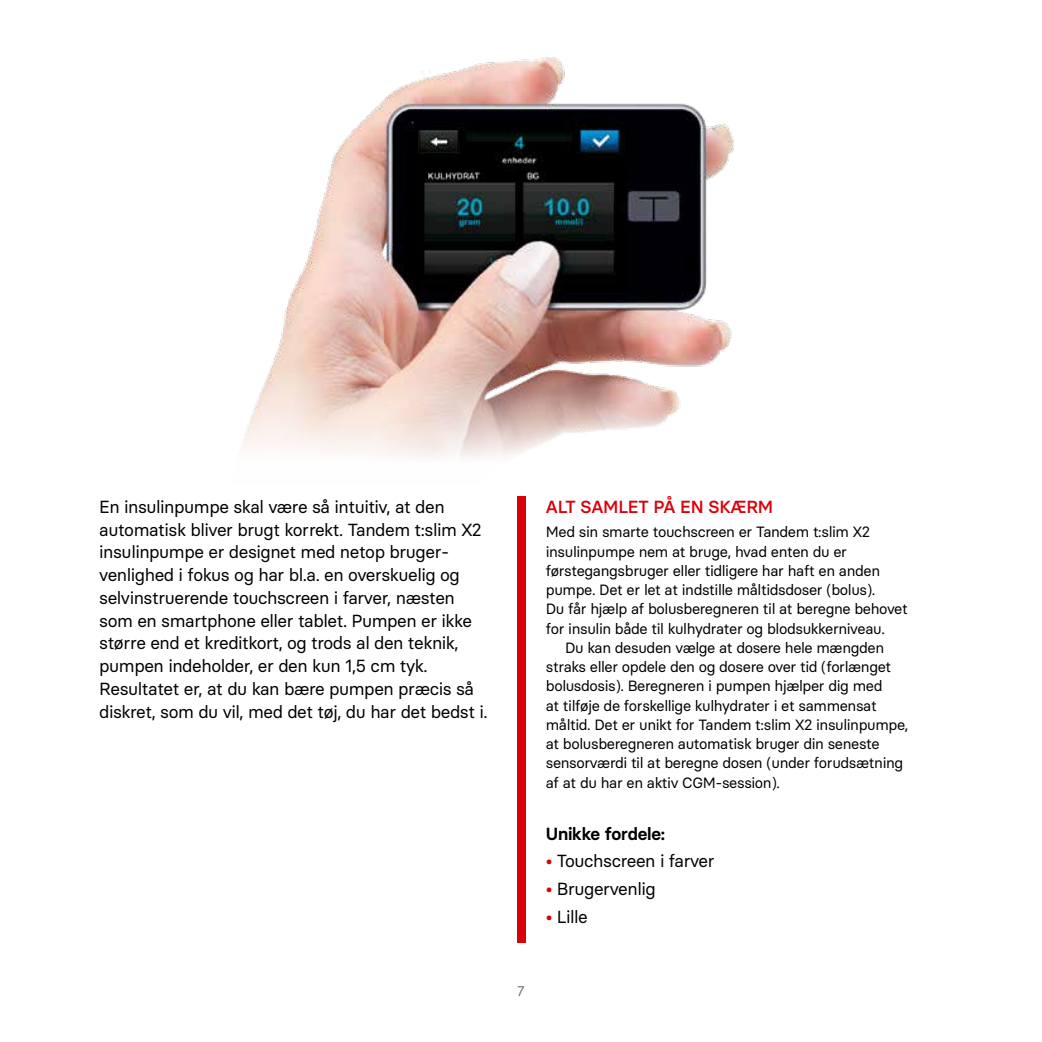
<style>
.page{position:relative;width:1042px;height:1042px;background:#fff}
.page>*{position:absolute;margin:0;border:0;box-sizing:border-box;transform-origin:0 0}
.t1{font:17.5px/22.8px "Basier Circle";letter-spacing:-.025em;color:#000}
.t2{font:500 17.5px "Basier Circle";letter-spacing:-.01em;color:#da0009}
.t3{font:600 17.5px "Basier Circle";letter-spacing:-.01em;color:#000}
.t4{font:14.88px "Basier Circle";letter-spacing:-.025em;color:#000}
.t5{font:14px "Basier Circle";color:#6e6e6e}
.s1{color:#da0009}
</style>
<div class="page">
<img style="left:242px;top:57px;width:492px;height:401px">
<div style="left:517px;top:496px;width:8px;height:447px;background:#da0009"></div>
<p class="t1" style="left:99px;top:495px;width:390px">En insulinpumpe skal være så intuitiv, at den automatisk bliver brugt korrekt. Tandem t:slim X2 insulinpumpe er designet med netop bruger&shy;venlighed i fokus og har bl.a. en overskuelig og selvinstruerende touchscreen i farver, næsten som en smartphone eller tablet. Pumpen er ikke større end et kreditkort, og trods al den teknik, pumpen indeholder, er den kun 1,5 cm tyk.<br>Resultatet er, at du kan bære pumpen præcis så diskret, som du vil, med det tøj, du har det bedst i.</p>
<p class="t2" style="left:546px;top:496px;width:229px">ALT SAMLET PÅ EN SKÆRM</p>
<p class="t4" style="left:546px;top:523px;width:326px">Med sin smarte touchscreen er Tandem t:slim X2</p>
<p class="t4" style="left:546px;top:542px;width:303px">insulinpumpe nem at bruge, hvad enten du er</p>
<p class="t4" style="left:546px;top:561px;width:336px">førstegangsbruger eller tidligere har haft en anden</p>
<p class="t4" style="left:546px;top:580px;width:331px">pumpe. Det er let at indstille måltidsdoser (bolus).</p>
<p class="t4" style="left:546px;top:600px;width:363px">Du får hjælp af bolusberegneren til at beregne behovet</p>
<p class="t4" style="left:546px;top:619px;width:341px">for insulin både til kulhydrater og blodsukkerniveau.</p>
<p class="t4" style="left:565px;top:638px;width:321px">Du kan desuden vælge at dosere hele mængden</p>
<p class="t4" style="left:546px;top:657px;width:347px">straks eller opdele den og dosere over tid (forlænget</p>
<p class="t4" style="left:546px;top:677px;width:338px">bolusdosis). Beregneren i pumpen hjælper dig med</p>
<p class="t4" style="left:546px;top:696px;width:332px">at tilføje de forskellige kulhydrater i et sammensat</p>
<p class="t4" style="left:546px;top:715px;width:364px">måltid. Det er unikt for Tandem t:slim X2 insulinpumpe,</p>
<p class="t4" style="left:546px;top:734px;width:335px">at bolusberegneren automatisk bruger din seneste</p>
<p class="t4" style="left:546px;top:754px;width:359px">sensorværdi til at beregne dosen (under forudsætning</p>
<p class="t4" style="left:546px;top:773px;width:236px">af at du har en aktiv CGM-session).</p>
<p class="t3" style="left:546px;top:822px;width:121px">Unikke fordele:</p>
<p class="t1" style="left:546px;top:849px;width:170px"><span class="s1">•</span> Touchscreen i farver</p>
<p class="t1" style="left:546px;top:877px;width:111px"><span class="s1">•</span> Brugervenlig</p>
<p class="t1" style="left:546px;top:905px;width:43px"><span class="s1">•</span> Lille</p>
<p class="t5" style="left:517px;top:982px;width:9px">7</p>
</div>
